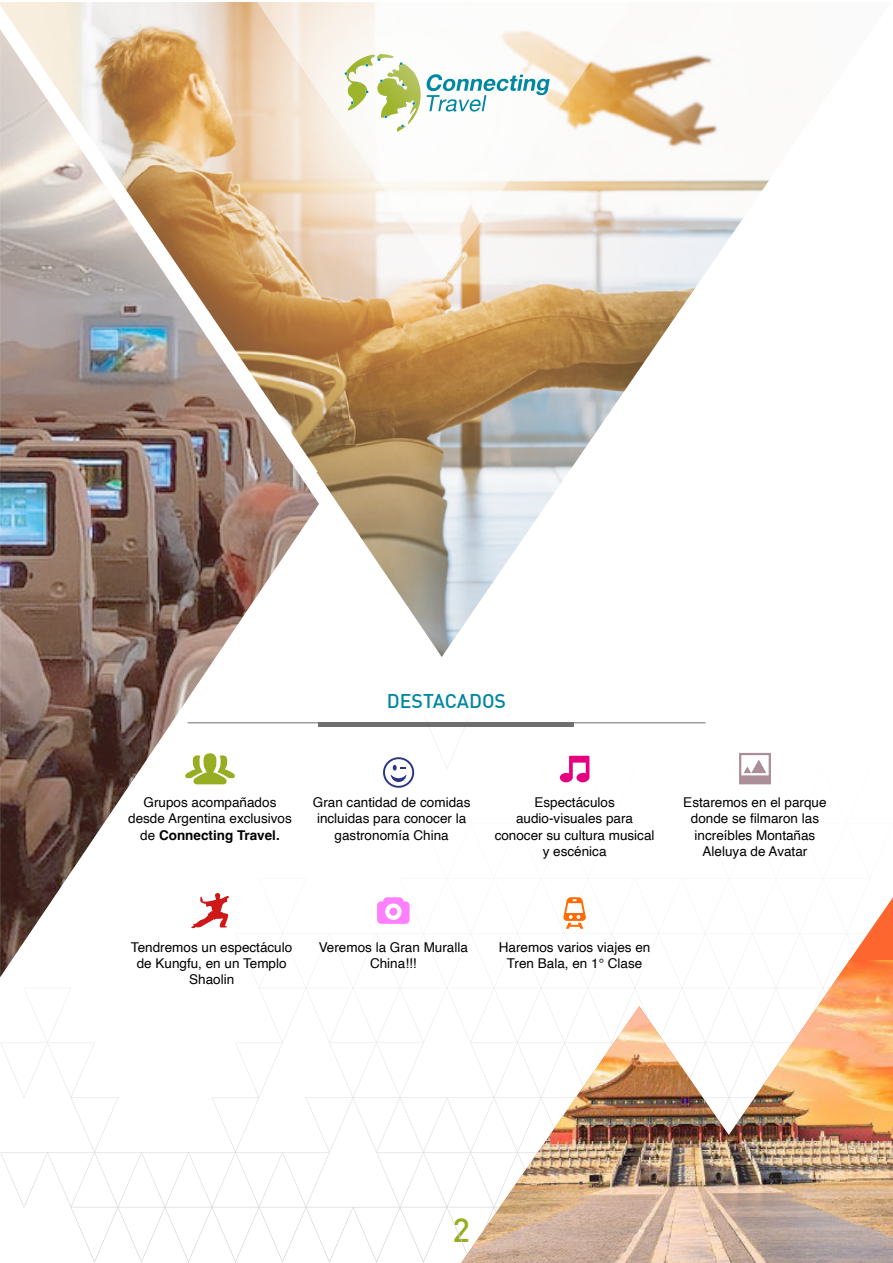
<style>
.page{position:relative;width:893px;height:1263px;background:#fff}
.page>*{position:absolute;margin:0;border:0;box-sizing:border-box;transform-origin:0 0}
.t1{font:500 33px "DIN";color:#97ae22}
.t2{font:500 19.5px "DIN";color:#0087a1}
.t3{font:13.5px/16.2px "Helvetica";color:#000;text-align:center}
.s1{font-weight:700}
</style>
<div class="page">
<svg style="left:0;top:722px;width:771px;height:541px"></svg>
<svg style="left:423px;top:716px;width:48px;height:54px"></svg>
<img style="left:0;top:657px;width:319px;height:320px">
<img style="left:0;top:54px;width:769px;height:603px">
<svg style="left:331px;top:2px;width:302px;height:274px;fill:#faf9f6"></svg>
<img style="left:0;top:1px;width:331px;height:493px">
<svg style="left:461px;top:897px;width:432px;height:63px"></svg>
<img style="left:461px;top:960px;width:432px;height:303px">
<svg style="left:344px;top:54px;width:206px;height:78px"></svg>
<svg style="left:185px;top:753px;width:50px;height:31px"></svg>
<svg style="left:739px;top:753px;width:32px;height:31px"></svg>
<hr style="left:318px;top:722px;width:256px;height:4px;background:#706f6f">
<hr style="left:188px;top:722px;width:517px;height:1px;background:#706f6f">
<svg style="left:563px;top:897px;width:23px;height:32px"></svg>
<svg style="left:377px;top:897px;width:33px;height:27px"></svg>
<svg style="left:191px;top:893px;width:38px;height:35px"></svg>
<svg style="left:560px;top:756px;width:29px;height:26px"></svg>
<svg style="left:383px;top:757px;width:31px;height:31px"></svg>
<h2 class="t2" style="left:387px;top:689px;width:121px">DESTACADOS</h2>
<p class="t3" style="left:128px;top:795px;width:165px">Grupos acompañados desde Argentina exclusivos de <span class="s1">Connecting Travel.</span></p>
<p class="t3" style="left:313px;top:795px;width:159px">Gran cantidad de comidas incluidas para conocer la gastronomía China</p>
<p class="t3" style="left:495px;top:795px;width:161px">Espectáculos audio-visuales para conocer su cultura musical y escénica</p>
<p class="t3" style="left:683px;top:795px;width:145px">Estaremos en el parque donde se filmaron las increíbles Montañas<br>Aleluya de Avatar</p>
<p class="t3" style="left:131px;top:939px;width:163px">Tendremos un espectáculo de Kungfu, en un Templo<br>Shaolin</p>
<p class="t3" style="left:319px;top:939px;width:151px">Veremos la Gran Muralla<br>China!!!</p>
<p class="t3" style="left:499px;top:939px;width:153px">Haremos varios viajes en<br>Tren Bala, en 1° Clase</p>
<h1 class="t1" style="left:453px;top:1209px;width:19px">2</h1>
</div>
